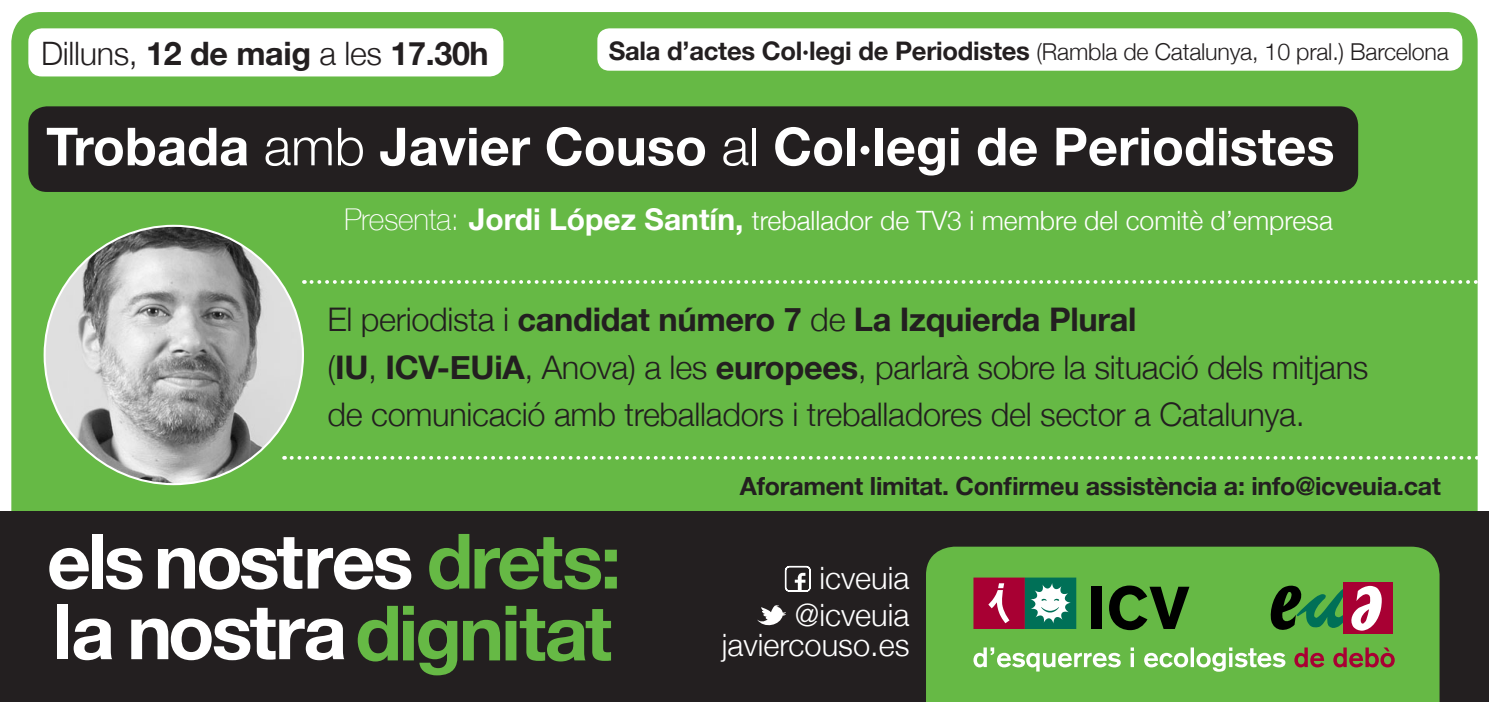
<style>
.page{position:relative;width:1489px;height:702px;background:#fff}
.page>*{position:absolute;margin:0;border:0;box-sizing:border-box;transform-origin:0 0}
.t1{font:700 52.5px "Helvetica Neue";color:#fff}
.t2{font:300 32.5px/47.8px "Helvetica Neue";letter-spacing:-.01em;color:#231f20}
.t3{font:700 32.25px "Helvetica Neue";letter-spacing:-.01em;color:#231f20}
.t4{font:300 30.75px "Helvetica Neue";color:#fff}
.t5{font:300 26.5px "Helvetica Neue";color:#fff}
.t6{font:700 25px "Helvetica Neue";letter-spacing:-.01em;color:#231f20}
.t7{font:300 23.25px "Helvetica Neue";letter-spacing:-.01em;color:#231f20}
.s1{font-weight:300}
.s2{font-weight:700;font-size:25.5px}
.s3{font-weight:100;font-size:30px}
.s4{font-weight:700;font-size:30px}
.s5{font-weight:700}
</style>
<div class="page">
<div style="left:11px;top:12px;width:1466px;height:499px;background:#66b945"></div>
<div style="left:597px;top:28px;width:865px;height:43px;background:#fff;border-radius:12px"></div>
<div style="left:28px;top:28px;width:475px;height:48px;background:#fff;border-radius:14px"></div>
<svg style="left:311px;top:280px;width:1167px;height:4px"></svg>
<svg style="left:291px;top:456px;width:1186px;height:3px"></svg>
<div style="left:0;top:511px;width:1488px;height:191px;background:#231f20"></div>
<svg style="left:49px;top:548px;width:40px;height:41px"></svg>
<div style="left:92px;top:534px;width:11px;height:54px;background:#fff"></div>
<svg style="left:106px;top:548px;width:37px;height:41px"></svg>
<svg style="left:158px;top:537px;width:253px;height:52px"></svg>
<svg style="left:429px;top:534px;width:188px;height:55px"></svg>
<div style="left:57px;top:604px;width:11px;height:55px;background:#fff"></div>
<svg style="left:74px;top:618px;width:38px;height:42px"></svg>
<svg style="left:131px;top:607px;width:213px;height:53px"></svg>
<svg style="left:358px;top:605px;width:99px;height:70px"></svg>
<svg style="left:463px;top:605px;width:148px;height:56px"></svg>
<div style="left:926px;top:546px;width:513px;height:156px;background:#66b945"></div>
<div style="left:973px;top:577px;width:51px;height:52px;background:#a80033"></div>
<svg style="left:988px;top:583px;width:21px;height:40px"></svg>
<div style="left:1024px;top:577px;width:52px;height:52px;background:#007057"></div>
<svg style="left:1030px;top:583px;width:40px;height:40px"></svg>
<div style="left:1090px;top:586px;width:11px;height:43px;background:#000"></div>
<svg style="left:1108px;top:585px;width:81px;height:45px;background:#386626"></svg>
<svg style="left:1294px;top:647px;width:30px;height:20px"></svg>
<svg style="left:1333px;top:647px;width:61px;height:20px"></svg>
<svg style="left:973px;top:647px;width:147px;height:24px;background:#96cf80"></svg>
<hr style="left:1130px;top:653px;width:3px;height:14px;background:#fff">
<svg style="left:1130px;top:647px;width:3px;height:4px"></svg>
<svg style="left:1144px;top:652px;width:44px;height:15px"></svg>
<hr style="left:1190px;top:647px;width:3px;height:20px;background:#fff">
<svg style="left:1196px;top:647px;width:89px;height:24px;background:#9cd187"></svg>
<div style="left:1343px;top:582px;width:49px;height:51px;background:#a80033"></div>
<svg style="left:1268px;top:585px;width:113px;height:47px"></svg>
<svg style="left:757px;top:605px;width:29px;height:21px"></svg>
<svg style="left:784px;top:565px;width:27px;height:27px"></svg>
<div style="left:28px;top:106px;width:1329px;height:86px;background:#231f20;border-radius:19px"></div>
<img style="left:45px;top:226px;width:258px;height:258px;border-radius:129px">
<p class="t3" style="left:41px;top:28px;width:449px"><span class="s1">Dilluns,</span> 12 de maig <span class="s1">a les</span> 17.30h</p>
<p class="t7" style="left:608px;top:33px;width:841px"><span class="s2">Sala d’actes Col·legi de Periodistes</span> (Rambla de Catalunya, 10 pral.) Barcelona</p>
<p class="t1" style="left:46px;top:105px;width:1289px">Trobada <span class="s1">amb</span> Javier Couso <span class="s1">al</span> Col·legi de Periodistes</p>
<p class="t5" style="left:344px;top:199px;width:990px"><span class="s3">Presenta:</span> <span class="s4">Jordi López Santín,</span> treballador de TV3 i membre del comitè d’empresa</p>
<p class="t2" style="left:327px;top:293px;width:1042px">El periodista i <span class="s5">candidat número 7</span> de <span class="s5">La Izquierda Plural<br></span>(<span class="s5">IU</span>, <span class="s5">ICV-EUiA</span>, Anova) a les <span class="s5">europees</span>, parlarà sobre la situació dels mitjans de comunicació amb treballadors i treballadores del sector a Catalunya.</p>
<p class="t6" style="left:739px;top:466px;width:702px">Aforament limitat. Confirmeu assistència a: info@icveuia.cat</p>
<p class="t4" style="left:819px;top:553px;width:92px">icveuia</p>
<p class="t4" style="left:794px;top:590px;width:116px">@icveuia</p>
<p class="t4" style="left:721px;top:620px;width:189px">javiercouso.es</p>
</div>
